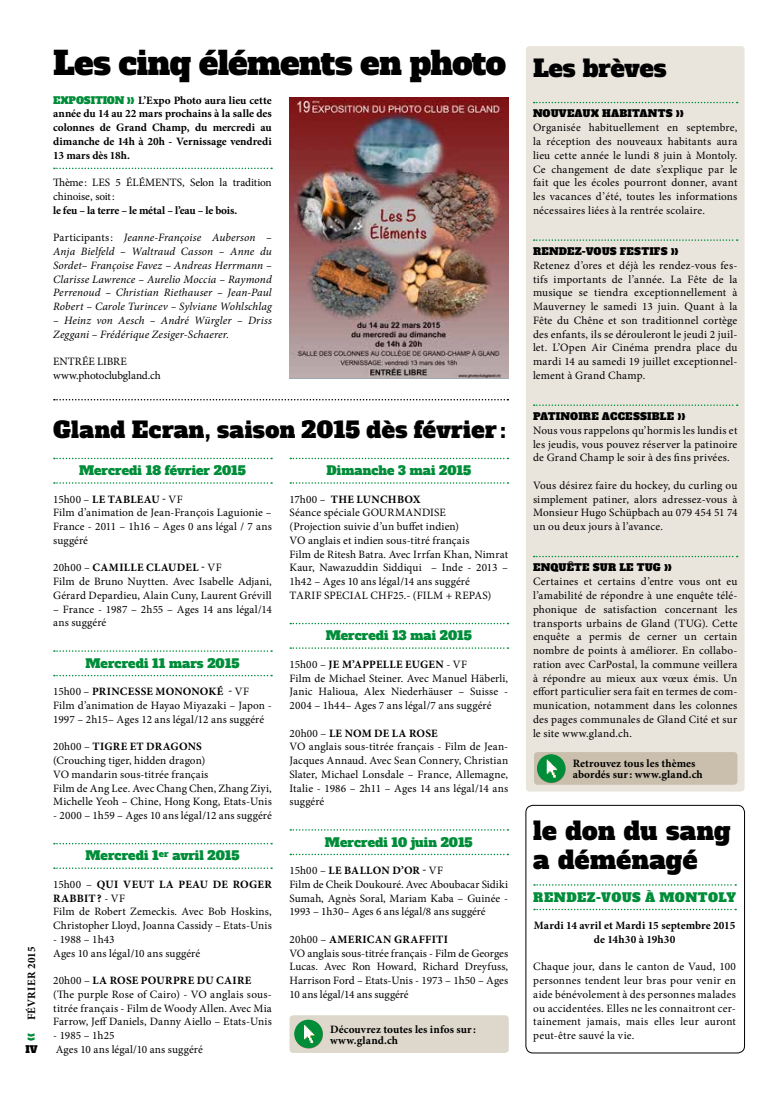
<style>
.page{position:relative;width:780px;height:1099px;background:#fff}
.page>*{position:absolute;margin:0;border:0;box-sizing:border-box;transform-origin:0 0}
.t1{font:32.5px "Alfa Slab One";letter-spacing:-.015em;color:#000}
.t2{font:25px/28.8px "Alfa Slab One";letter-spacing:.015em;color:#000}
.t3{font:23.75px "Alfa Slab One";color:#000}
.t4{font:22.5px "Alfa Slab One";letter-spacing:.015em;color:#000}
.t5{font:12.5px "Alfa Slab One";letter-spacing:.01em;color:#008d39}
.t6{font:12.5px "Alfa Slab One";letter-spacing:.04em;color:#008d39}
.t7{font:11.25px/13.8px "Minion Pro";letter-spacing:.01em;color:#000}
.t8{font:italic 11.25px/13.8px "Minion Pro";letter-spacing:.01em;color:#000;text-align:justify}
.t9{font:700 11.25px/13.8px "Minion Pro";letter-spacing:.005em;color:#000}
.t10{font:700 11.25px "Minion Pro";letter-spacing:-.015em;color:#000}
.t11{font:11.25px/13.8px "Minion Pro";letter-spacing:-.01em;color:#000}
.t12{font:700 11.25px "Minion Pro";letter-spacing:.03em;color:#000}
.t13{font:10px "Alfa Slab One";letter-spacing:.025em;color:#000}
.s1{font-family:"Alfa Slab One";font-weight:400;font-size:10px;color:#008d39}
.s2{color:#008d39}
.s3{font-style:normal}
.s4{font-weight:700}
</style>
<div class="page">
<svg style="left:54px;top:168px;width:218px;height:1px"></svg>
<svg style="left:54px;top:457px;width:218px;height:2px"></svg>
<svg style="left:54px;top:482px;width:218px;height:2px"></svg>
<svg style="left:54px;top:650px;width:218px;height:1px"></svg>
<svg style="left:54px;top:675px;width:218px;height:1px"></svg>
<svg style="left:54px;top:842px;width:218px;height:2px"></svg>
<svg style="left:54px;top:867px;width:218px;height:2px"></svg>
<svg style="left:290px;top:457px;width:218px;height:2px"></svg>
<svg style="left:290px;top:482px;width:218px;height:2px"></svg>
<svg style="left:290px;top:622px;width:218px;height:2px"></svg>
<svg style="left:290px;top:647px;width:218px;height:2px"></svg>
<svg style="left:290px;top:829px;width:218px;height:1px"></svg>
<svg style="left:290px;top:853px;width:218px;height:2px"></svg>
<svg style="left:54px;top:399px;width:454px;height:1px"></svg>
<div style="left:526px;top:46px;width:218px;height:745px;background:#e9e5dd;border-radius:4px"></div>
<svg style="left:533px;top:102px;width:204px;height:1px"></svg>
<svg style="left:533px;top:239px;width:204px;height:2px"></svg>
<svg style="left:533px;top:404px;width:204px;height:2px"></svg>
<svg style="left:533px;top:556px;width:204px;height:1px"></svg>
<div style="left:534px;top:752px;width:203px;height:32px;background:#c9bfac;border-radius:4px"></div>
<svg style="left:537px;top:754px;width:28px;height:29px"></svg>
<div style="left:537px;top:754px;width:28px;height:28px;background:#008d39;border-radius:50%"></div>
<svg style="left:546px;top:759px;width:11px;height:19px"></svg>
<svg style="left:534px;top:884px;width:202px;height:1px"></svg>
<svg style="left:534px;top:908px;width:202px;height:2px"></svg>
<div style="left:525px;top:805px;width:219px;height:248px;border:1px solid #000;border-radius:7px"></div>
<img style="left:289px;top:97px;width:219px;height:282px">
<hr style="left:289px;top:379px;width:219px;height:1px;background:#9ba7ae">
<div style="left:289px;top:1015px;width:219px;height:37px;background:#ded8cc;border-radius:4px"></div>
<svg style="left:294px;top:1020px;width:29px;height:28px"></svg>
<div style="left:294px;top:1019px;width:28px;height:29px;background:#008d39;border-radius:50%"></div>
<svg style="left:304px;top:1025px;width:10px;height:18px"></svg>
<p class="t12" style="left:23px;top:1020px;width:75px;rotate:-90deg">FÉVRIER 2015</p>
<p class="t13" style="left:25px;top:1042px;width:14px">IV</p>
<h1 class="t1" style="left:53px;top:41px;width:454px">Les cinq éléments en photo</h1>
<p class="t9" style="left:53px;top:93px;width:220px;text-align:justify"><span class="s1">EXPOSITION</span> <span class="s2">❱❱</span> L’Expo Photo aura lieu cette année du 14 au 22 mars prochains à la salle des colonnes de Grand Champ, du mercredi au dimanche de 14h à 20h - Vernissage vendredi 13 mars dès 18h.</p>
<p class="t7" style="left:53px;top:176px;width:220px">Thème: LES 5 ÉLÉMENTS, Selon la tradition chinoise, soit:</p>
<p class="t10" style="left:53px;top:202px;width:185px">le feu – la terre – le métal – l’eau – le bois.</p>
<p class="t8" style="left:53px;top:231px;width:220px"><span class="s3">Participants:</span> Jeanne-Françoise Auberson – Anja Bielfeld – Waltraud Casson – Anne du Sordet– Françoise Favez – Andreas Herrmann – Clarisse Lawrence – Aurelio Moccia – Raymond Perrenoud – Christian Riethauser – Jean-Paul Robert – Carole Turincev – Sylviane Wohlschlag</p>
<p class="t8" style="left:53px;top:313px;width:220px">– Heinz von Aesch – André Würgler – Driss<br>Zeggani – Frédérique Zesiger-Schaerer.</p>
<p class="t11" style="left:53px;top:354px;width:109px">ENTRÉE LIBRE www.photoclubgland.ch</p>
<h3 class="t4" style="left:53px;top:414px;width:454px">Gland Ecran, saison 2015 dès février :</h3>
<p class="t5" style="left:79px;top:462px;width:168px">Mercredi 18 février 2015</p>
<p class="t7" style="left:53px;top:492px;width:220px">15h00 – <span class="s4">LE TABLEAU -</span> VF<br>Film d’animation de Jean-François Laguionie –<br>France - 2011 – 1h16 – Ages 0 ans légal / 7 ans suggéré</p>
<p class="t7" style="left:53px;top:561px;width:220px">20h00 – <span class="s4">CAMILLE CLAUDEL -</span> VF<br>Film de Bruno Nuytten. Avec Isabelle Adjani,<br>Gérard Depardieu, Alain Cuny, Laurent Grévill</p>
<p class="t7" style="left:53px;top:602px;width:220px">– France - 1987 – 2h55 – Ages 14 ans légal/14 ans suggéré</p>
<p class="t5" style="left:85px;top:654px;width:155px">Mercredi 11 mars 2015</p>
<p class="t7" style="left:53px;top:685px;width:220px">15h00 – <span class="s4">PRINCESSE MONONOKÉ -</span> VF<br>Film d’animation de Hayao Miyazaki – Japon -<br>1997 – 2h15– Ages 12 ans légal/12 ans suggéré</p>
<p class="t7" style="left:53px;top:740px;width:220px">20h00 – <span class="s4">TIGRE ET DRAGONS<br></span>(Crouching tiger, hidden dragon)<br>VO mandarin sous-titrée français<br>Film de Ang Lee. Avec Chang Chen, Zhang Ziyi, Michelle Yeoh – Chine, Hong Kong, Etats-Unis</p>
<p class="t7" style="left:53px;top:808px;width:220px">- 2000 – 1h59 – Ages 10 ans légal/12 ans suggéré</p>
<p class="t5" style="left:85px;top:847px;width:155px">Mercredi 1<sup>er</sup> avril 2015</p>
<p class="t7" style="left:53px;top:877px;width:220px">15h00 – <span class="s4">QUI VEUT LA PEAU DE ROGER RABBIT?</span> - VF<br>Film de Robert Zemeckis. Avec Bob Hoskins, Christopher Lloyd, Joanna Cassidy – Etats-Unis</p>
<p class="t7" style="left:53px;top:932px;width:148px">- 1988 – 1h43<br>Ages 10 ans légal/10 ans suggéré</p>
<p class="t7" style="left:53px;top:973px;width:220px">20h00 – <span class="s4">LA ROSE POURPRE DU CAIRE </span>(The purple Rose of Cairo) - VO anglais sous&shy;titrée français - Film de Woody Allen. Avec Mia Farrow, Jeff Daniels, Danny Aiello – Etats-Unis</p>
<p class="t7" style="left:53px;top:1028px;width:151px">- 1985 – 1h25<br>Ages 10 ans légal/10 ans suggéré</p>
<p class="t5" style="left:326px;top:462px;width:146px">Dimanche 3 mai 2015</p>
<p class="t7" style="left:289px;top:492px;width:220px">17h00 – <span class="s4">THE LUNCHBOX<br></span>Séance spéciale GOURMANDISE<br>(Projection suivie d’un buffet indien)<br>VO anglais et indien sous-titré français<br>Film de Ritesh Batra. Avec Irrfan Khan, Nimrat Kaur, Nawazuddin Siddiqui – Inde - 2013 – 1h42 – Ages 10 ans légal/14 ans suggéré<br>TARIF SPECIAL CHF25.- (FILM + REPAS)</p>
<p class="t5" style="left:326px;top:627px;width:148px">Mercredi 13 mai 2015</p>
<p class="t7" style="left:289px;top:657px;width:220px">15h00 – <span class="s4">JE M’APPELLE EUGEN</span> - VF<br>Film de Michael Steiner. Avec Manuel Häberli, Janic Halioua, Alex Niederhäuser – Suisse - 2004 – 1h44– Ages 7 ans légal/7 ans suggéré</p>
<p class="t7" style="left:289px;top:726px;width:220px">20h00 – <span class="s4">LE NOM DE LA ROSE<br></span>VO anglais sous-titrée français - Film de Jean-Jacques Annaud. Avec Sean Connery, Christian Slater, Michael Lonsdale – France, Allemagne, Italie - 1986 – 2h11 – Ages 14 ans légal/14 ans suggéré</p>
<p class="t5" style="left:325px;top:833px;width:149px">Mercredi 10 juin 2015</p>
<p class="t7" style="left:289px;top:863px;width:220px">15h00 – <span class="s4">LE BALLON D’OR -</span> VF<br>Film de Cheik Doukouré. Avec Aboubacar Sidiki Sumah, Agnès Soral, Mariam Kaba – Guinée - 1993 – 1h30– Ages 6 ans légal/8 ans suggéré</p>
<p class="t7" style="left:289px;top:932px;width:220px">20h00 – <span class="s4">AMERICAN GRAFFITI<br></span>VO anglais sous-titrée français - Film de Georges Lucas. Avec Ron Howard, Richard Dreyfuss, Harrison Ford – Etats-Unis - 1973 – 1h50 – Ages 10 ans légal/14 ans suggéré</p>
<p class="t9" style="left:330px;top:1023px;width:147px;line-height:11.2px">Découvrez toutes les infos sur : www.gland.ch</p>
<h3 class="t3" style="left:533px;top:52px;width:135px">Les brèves</h3>
<p class="t13" style="left:533px;top:107px;width:152px">NOUVEAUX HABITANTS ❱❱</p>
<p class="t7" style="left:533px;top:121px;width:206px;text-align:justify">Organisée habituellement en septembre, la réception des nouveaux habitants aura lieu cette année le lundi 8 juin à Montoly.<br>Ce changement de date s’explique par le fait que les écoles pourront donner, avant les vacances d’été, toutes les informations nécessaires liées à la rentrée scolaire.</p>
<p class="t13" style="left:533px;top:245px;width:147px">RENDEZ-VOUS FESTIFS ❱❱</p>
<p class="t7" style="left:533px;top:258px;width:206px;text-align:justify">Retenez d’ores et déjà les rendez-vous fes&shy;tifs importants de l’année. La Fête de la musique se tiendra exceptionnellement à Mauverney le samedi 13 juin. Quant à la Fête du Chêne et son traditionnel cortège des enfants, ils se dérouleront le jeudi 2 juil&shy;let. L’Open Air Cinéma prendra place du mardi 14 au samedi 19 juillet exceptionnel&shy;lement à Grand Champ.</p>
<p class="t13" style="left:533px;top:410px;width:154px">PATINOIRE ACCESSIBLE ❱❱</p>
<p class="t7" style="left:533px;top:423px;width:206px;text-align:justify">Nous vous rappelons qu’hormis les lundis et les jeudis, vous pouvez réserver la patinoire de Grand Champ le soir à des fins privées.</p>
<p class="t7" style="left:533px;top:478px;width:206px;text-align:justify">Vous désirez faire du hockey, du curling ou simplement patiner, alors adressez-vous à Monsieur Hugo Schüpbach au 079 454 51 74 un ou deux jours à l’avance.</p>
<p class="t13" style="left:533px;top:561px;width:140px">ENQUÊTE SUR LE TUG ❱❱</p>
<p class="t7" style="left:533px;top:575px;width:206px;text-align:justify">Certaines et certains d’entre vous ont eu l’amabilité de répondre à une enquête télé&shy;phonique de satisfaction concernant les transports urbains de Gland (TUG). Cette enquête a permis de cerner un certain nombre de points à améliorer. En collabo&shy;ration avec CarPostal, la commune veillera à répondre au mieux aux vœux émis. Un effort particulier sera fait en termes de com&shy;munication, notamment dans les colonnes des pages communales de Gland Cité et sur le site www.gland.ch.</p>
<p class="t9" style="left:572px;top:757px;width:131px;line-height:11.2px">Retrouvez tous les thèmes abordés sur : www.gland.ch</p>
<h2 class="t2" style="left:533px;top:816px;width:199px">le don du sang a déménagé</h2>
<p class="t6" style="left:533px;top:888px;width:204px">RENDEZ-VOUS À MONTOLY</p>
<p class="t9" style="left:534px;top:918px;width:203px;text-align:center">Mardi 14 avril et Mardi 15 septembre 2015 de 14h30 à 19h30</p>
<p class="t7" style="left:533px;top:960px;width:204px;text-align:justify">Chaque jour, dans le canton de Vaud, 100 personnes tendent leur bras pour venir en aide bénévolement à des personnes malades ou accidentées. Elles ne les connaitront cer&shy;tainement jamais, mais elles leur auront peut-être sauvé la vie.</p>
</div>
